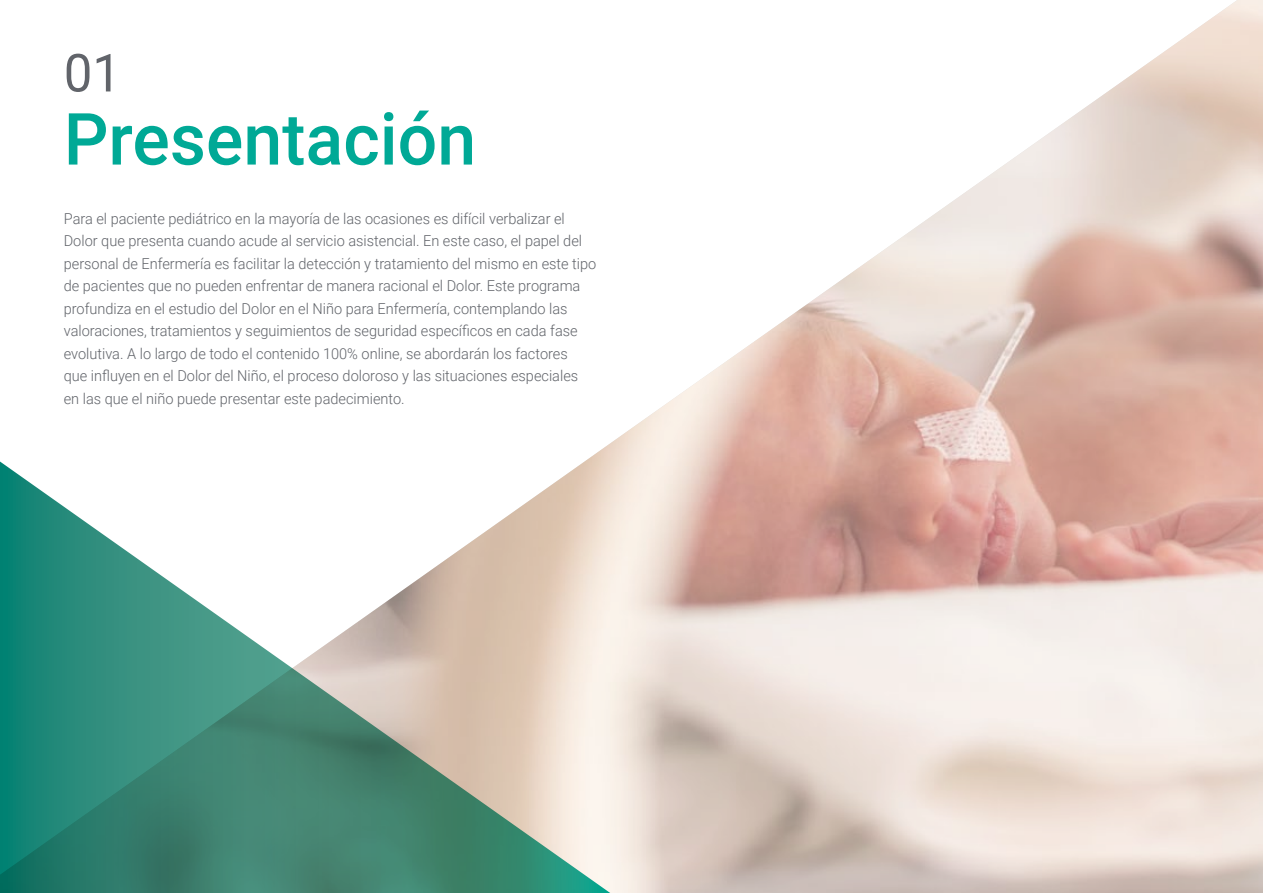
<style>
.page{position:relative;width:1263px;height:893px;background:#fff}
.page>*{position:absolute;margin:0;border:0;box-sizing:border-box;transform-origin:0 0}
.t1{font:500 72px "Roboto";color:#00a996}
.t2{font:52.5px "Roboto";color:#61646a}
.t3{font:300 15px/22.5px "Roboto";color:#61646a}
</style>
<div class="page">
<img style="left:607px;top:0;width:656px;height:893px">
<svg style="left:0;top:446px;width:640px;height:447px"></svg>
<h2 class="t2" style="left:64px;top:36px;width:59px">01</h2>
<h1 class="t1" style="left:64px;top:89px;width:414px">Presentación</h1>
<p class="t3" style="left:64px;top:207px;width:534px">Para el paciente pediátrico en la mayoría de las ocasiones es difícil verbalizar el Dolor que presenta cuando acude al servicio asistencial. En este caso, el papel del personal de Enfermería es facilitar la detección y tratamiento del mismo en este tipo de pacientes que no pueden enfrentar de manera racional el Dolor. Este programa profundiza en el estudio del Dolor en el Niño para Enfermería, contemplando las valoraciones, tratamientos y seguimientos de seguridad específicos en cada fase evolutiva. A lo largo de todo el contenido 100% online, se abordarán los factores<br>que influyen en el Dolor del Niño, el proceso doloroso y las situaciones especiales en las que el niño puede presentar este padecimiento.</p>
</div>
